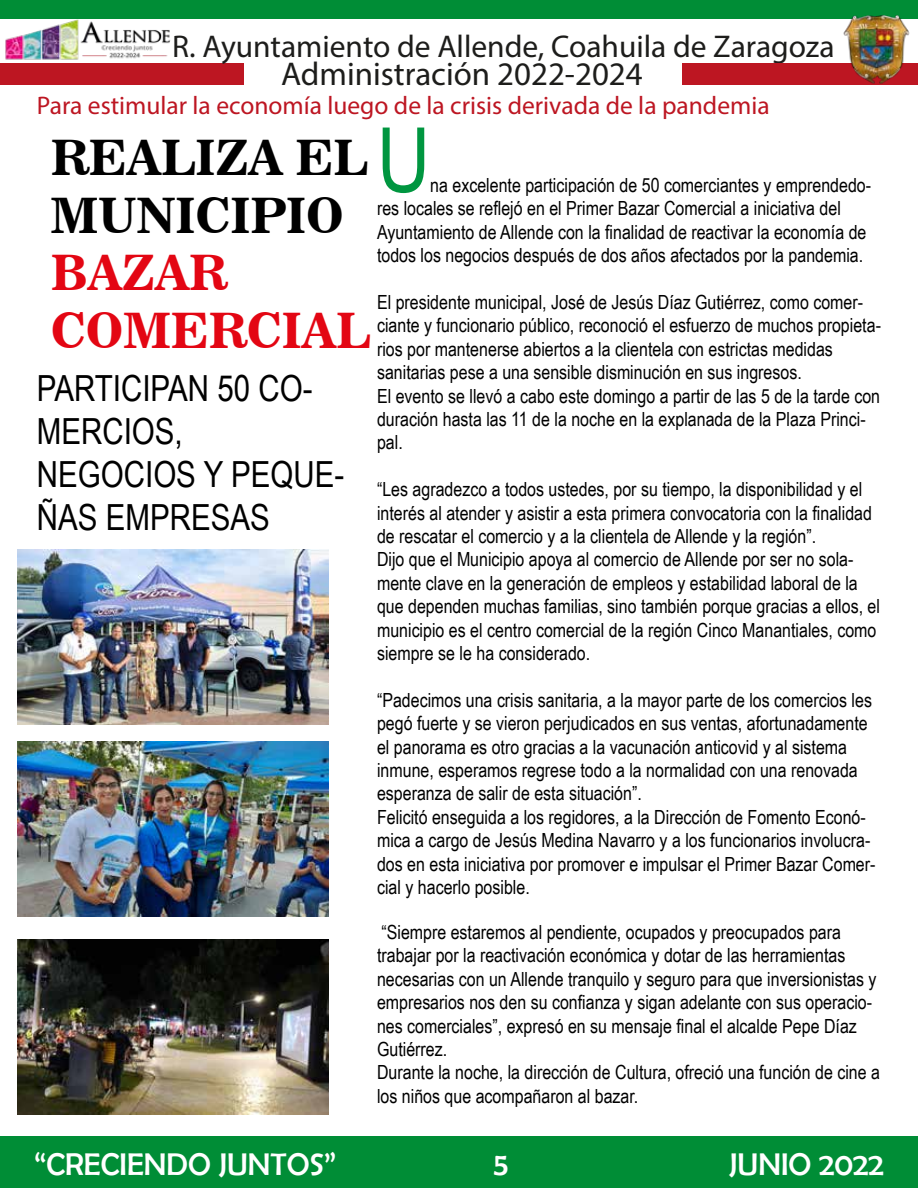
<style>
.page{position:relative;width:918px;height:1188px;background:#fff}
.page>*{position:absolute;margin:0;border:0;box-sizing:border-box;transform-origin:0 0}
.t1{font:90px "Arial Narrow";color:#009640}
.t2{font:48px/57.6px "News 706 BT Bold C";color:#000}
.t3{font:48px/57.6px "News 706 BT Bold C";color:#e30613}
.t4{font:36px/43.2px "Arial Narrow";color:#000}
.t5{font:33px "Myriad Pro";color:#1d1d1b}
.t6{font:31.5px "Myriad Pro";color:#1d1d1b}
.t7{font:31.5px "Berlin Sans FB";color:#fff}
.t8{font:25.5px "Myriad Pro";color:#bd1622}
.t9{font:19.5px/23.4px "Arial Narrow";color:#000}
</style>
<div class="page">
<img style="left:17px;top:549px;width:312px;height:176px">
<img style="left:17px;top:741px;width:312px;height:176px">
<img style="left:17px;top:939px;width:312px;height:176px">
<div style="left:0;top:1px;width:918px;height:18px;background:#008d36"></div>
<div style="left:0;top:64px;width:244px;height:21px;background:#bd1622"></div>
<div style="left:682px;top:64px;width:236px;height:21px;background:#bd1622"></div>
<div style="left:0;top:1137px;width:918px;height:51px;background:#008d36"></div>
<img style="left:842px;top:15px;width:70px;height:69px">
<img style="left:4px;top:19px;width:169px;height:45px">
<h3 class="t6" style="left:172px;top:27px;width:664px">R. Ayuntamiento de Allende, Coahuila de Zaragoza</h3>
<h3 class="t5" style="left:281px;top:53px;width:363px">Administración 2022-2024</h3>
<h3 class="t8" style="left:37px;top:89px;width:734px">Para estimular la economía luego de la crisis derivada de la pandemia</h3>
<h1 class="t1" style="left:377px;top:94px;width:55px">U</h1>
<h2 class="t2" style="left:51px;top:129px;width:319px">REALIZA EL<br>MUNICIPIO</h2>
<h2 class="t3" style="left:51px;top:244px;width:321px">BAZAR<br>COMERCIAL</h2>
<p class="t9" style="left:377px;top:173px;width:496px;text-indent:53px">na excelente participación de 50 comerciantes y emprendedo&shy;res locales se reflejó en el Primer Bazar Comercial a iniciativa del Ayuntamiento de Allende con la finalidad de reactivar la economía de todos los negocios después de dos años afectados por la pandemia.</p>
<p class="t9" style="left:377px;top:290px;width:506px">El presidente municipal, José de Jesús Díaz Gutiérrez, como comer&shy;ciante y funcionario público, reconoció el esfuerzo de muchos propieta&shy;rios por mantenerse abiertos a la clientela con estrictas medidas sanitarias pese a una sensible disminución en sus ingresos.<br>El evento se llevó a cabo este domingo a partir de las 5 de la tarde con duración hasta las 11 de la noche en la explanada de la Plaza Princi&shy;pal.</p>
<p class="t9" style="left:377px;top:477px;width:505px">“Les agradezco a todos ustedes, por su tiempo, la disponibilidad y el interés al atender y asistir a esta primera convocatoria con la finalidad de rescatar el comercio y a la clientela de Allende y la región”.<br>Dijo que el Municipio apoya al comercio de Allende por ser no sola&shy;mente clave en la generación de empleos y estabilidad laboral de la que dependen muchas familias, sino también porque gracias a ellos, el municipio es el centro comercial de la región Cinco Manantiales, como siempre se le ha considerado.</p>
<p class="t9" style="left:377px;top:687px;width:500px">“Padecimos una crisis sanitaria, a la mayor parte de los comercios les pegó fuerte y se vieron perjudicados en sus ventas, afortunadamente el panorama es otro gracias a la vacunación anticovid y al sistema inmune, esperamos regrese todo a la normalidad con una renovada esperanza de salir de esta situación”.<br>Felicitó enseguida a los regidores, a la Dirección de Fomento Econó&shy;mica a cargo de Jesús Medina Navarro y a los funcionarios involucra&shy;dos en esta iniciativa por promover e impulsar el Primer Bazar Comer&shy;cial y hacerlo posible.</p>
<p class="t9" style="left:377px;top:920px;width:505px">“Siempre estaremos al pendiente, ocupados y preocupados para trabajar por la reactivación económica y dotar de las herramientas necesarias con un Allende tranquilo y seguro para que inversionistas y empresarios nos den su confianza y sigan adelante con sus operacio&shy;nes comerciales”, expresó en su mensaje final el alcalde Pepe Díaz Gutiérrez.<br>Durante la noche, la dirección de Cultura, ofreció una función de cine a los niños que acompañaron al bazar.</p>
<h3 class="t4" style="left:37px;top:365px;width:309px">PARTICIPAN 50 CO-<br>MERCIOS,<br>NEGOCIOS Y PEQUE-<br>ÑAS EMPRESAS</h3>
<h3 class="t7" style="left:35px;top:1147px;width:303px">“CRECIENDO JUNTOS”</h3>
<h3 class="t7" style="left:494px;top:1147px;width:16px">5</h3>
<h3 class="t7" style="left:729px;top:1147px;width:156px">JUNIO 2022</h3>
</div>
